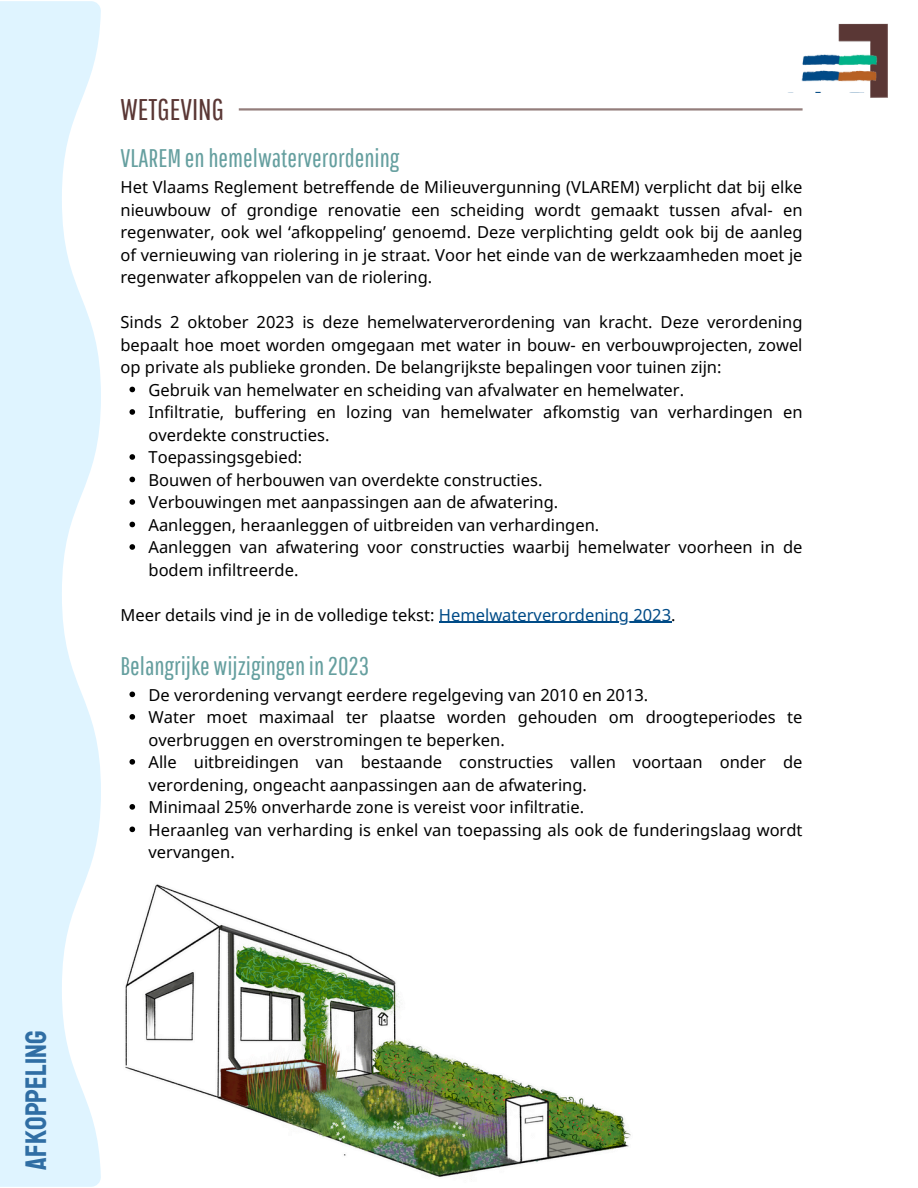
<style>
.page{position:relative;width:918px;height:1188px;background:#fff}
.page>*{position:absolute;margin:0;border:0;box-sizing:border-box;transform-origin:0 0}
.t1{font:30px "Staatliches";color:#306ea4}
.t2{font:30px "Pathway Gothic One";color:#5a3735}
.t3{font:25.5px "Pathway Gothic One";color:#659f9f}
.t4{font:16.5px/22.5px "Noto Sans";color:#000}
.s1{color:#004b87}
</style>
<div class="page">
<img style="left:125px;top:806px;width:506px;height:374px">
<svg style="left:0;top:1px;width:101px;height:1186px;fill:#dff4ff"></svg>
<img style="left:838px;top:23px;width:50px;height:74px">
<img style="left:801px;top:45px;width:87px;height:47px">
<svg style="left:129px;top:387px;width:6px;height:5px"></svg>
<svg style="left:129px;top:409px;width:6px;height:6px"></svg>
<svg style="left:129px;top:454px;width:6px;height:6px"></svg>
<svg style="left:129px;top:477px;width:6px;height:5px"></svg>
<svg style="left:129px;top:499px;width:6px;height:6px"></svg>
<svg style="left:129px;top:522px;width:6px;height:5px"></svg>
<svg style="left:129px;top:544px;width:6px;height:6px"></svg>
<hr style="left:439px;top:622px;width:232px;height:1px;background:#004b87">
<svg style="left:129px;top:692px;width:6px;height:5px"></svg>
<svg style="left:129px;top:714px;width:6px;height:6px"></svg>
<svg style="left:129px;top:759px;width:6px;height:6px"></svg>
<svg style="left:129px;top:804px;width:6px;height:6px"></svg>
<svg style="left:129px;top:827px;width:6px;height:5px"></svg>
<hr style="left:239px;top:108px;width:564px;height:3px;background:#937d7b">
<p class="t1" style="left:18px;top:1170px;width:140px;rotate:-90deg">AFKOPPELING</p>
<p class="t2" style="left:120px;top:91px;width:105px">WETGEVING</p>
<p class="t3" style="left:120px;top:143px;width:280px">VLAREM enhemelwaterverordening</p>
<p class="t4" style="left:120px;top:176px;width:684px;text-align:justify">Het Vlaams Reglement betreffende de Milieuvergunning (VLAREM) verplicht dat bij elke nieuwbouw of grondige renovatie een scheiding wordt gemaakt tussen afval- en regenwater, ook wel ‘afkoppeling’ genoemd. Deze verplichting geldt ook bij de aanleg of vernieuwing van riolering in je straat. Voor het einde van de werkzaamheden moet je regenwater afkoppelen van de riolering.</p>
<p class="t4" style="left:120px;top:311px;width:684px;text-align:justify">Sinds 2 oktober 2023 is deze hemelwaterverordening van kracht. Deze verordening bepaalt hoe moet worden omgegaan met water in bouw- en verbouwprojecten, zowel op private als publieke gronden. De belangrijkste bepalingen voor tuinen zijn:</p>
<h1 class="t4" style="left:149px;top:378px;width:537px">Gebruik van hemelwater en scheiding van afvalwater en hemelwater.</h1>
<p class="t4" style="left:149px;top:401px;width:656px">Infiltratie, buffering en lozing van hemelwater afkomstig van verhardingen en overdekte constructies.</p>
<p class="t4" style="left:149px;top:446px;width:155px">Toepassingsgebied:</p>
<p class="t4" style="left:149px;top:468px;width:395px">Bouwen of herbouwen van overdekte constructies.</p>
<p class="t4" style="left:149px;top:491px;width:411px">Verbouwingen met aanpassingen aan de afwatering.</p>
<p class="t4" style="left:149px;top:513px;width:452px">Aanleggen, heraanleggen of uitbreiden van verhardingen.</p>
<p class="t4" style="left:149px;top:536px;width:656px">Aanleggen van afwatering voor constructies waarbij hemelwater voorheen in de bodem infiltreerde.</p>
<p class="t4" style="left:120px;top:603px;width:557px">Meer details vind je in de volledige tekst: <span class="s1">Hemelwaterverordening 2023</span>.</p>
<p class="t3" style="left:120px;top:650px;width:250px">Belangrijke wijzigingenin 2023</p>
<p class="t4" style="left:149px;top:683px;width:501px">De verordening vervangt eerdere regelgeving van 2010 en 2013.</p>
<p class="t4" style="left:149px;top:705px;width:656px">Water moet maximaal ter plaatse worden gehouden om droogteperiodes te</p>
<p class="t4" style="left:149px;top:728px;width:656px">overbruggen en overstromingen te beperken.<br>Alle uitbreidingen van bestaande constructies vallen voortaan onder de</p>
<p class="t4" style="left:149px;top:773px;width:440px">verordening, ongeacht aanpassingen aan de afwatering.<br>Minimaal 25% onverharde zone is vereist voor infiltratie.</p>
<h2 class="t4" style="left:149px;top:818px;width:656px">Heraanleg van verharding is enkel van toepassing als ook de funderingslaag wordt</h2>
<p class="t4" style="left:149px;top:840px;width:88px">vervangen.</p>
</div>
